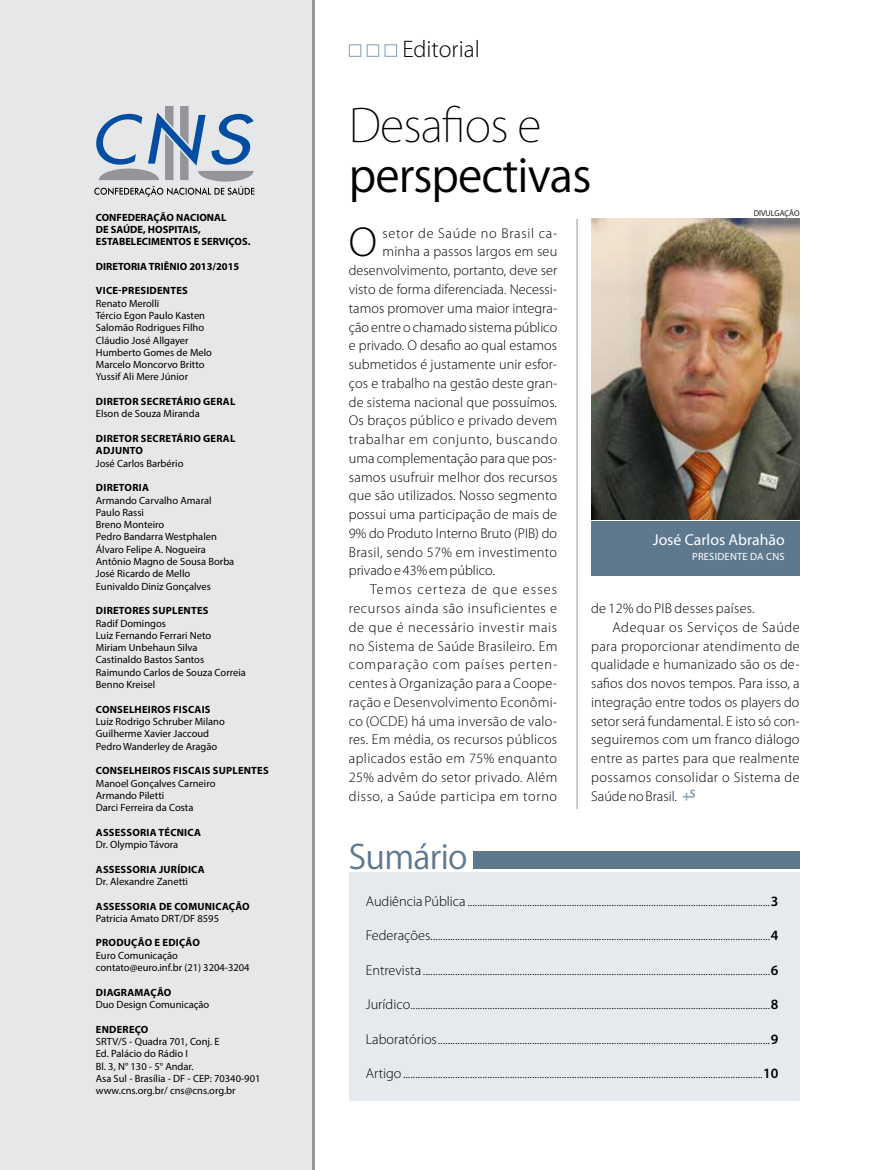
<style>
.page{position:relative;width:872px;height:1170px;background:#fff}
.page>*{position:absolute;margin:0;border:0;box-sizing:border-box;transform-origin:0 0}
.t1{font:45px "Koz Go Pro";letter-spacing:-.02em;color:#000}
.t2{font:200 45px "Koz Go Pro";letter-spacing:-.02em;color:#000}
.t3{font:300 42px "Myriad Pro";color:#000}
.t4{font:33px "Koz Go Pro";letter-spacing:-.02em;color:#5e788e}
.t5{font:300 24px "Myriad Pro";color:#000}
.t6{font:15.75px "Myriad Pro";color:#fff}
.t7{font:300 14.25px "Myriad Pro";letter-spacing:.015em;color:#000}
.t8{font:300 14.25px "Myriad Pro";letter-spacing:.045em;color:#000}
.t9{font:300 14.25px "Myriad Pro";letter-spacing:.05em;color:#000}
.t10{font:300 14.25px "Myriad Pro";letter-spacing:.065em;color:#000}
.t11{font:300 14.25px "Myriad Pro";letter-spacing:.04em;color:#000}
.t12{font:300 14.25px "Myriad Pro";letter-spacing:.085em;color:#000}
.t13{font:10.5px/12.3px "Myriad Pro";color:#000}
.t14{font:700 10.5px/12.3px "Myriad Pro";color:#000}
.t15{font:10.5px "Myriad Pro";letter-spacing:.02em;color:#fff}
.t16{font:7.5px "Koz Go Pro";color:#000}
.s1{font-weight:600}
</style>
<div class="page">
<div style="left:305px;top:0;width:10px;height:1169px;background:#939598"></div>
<div style="left:0;top:0;width:312px;height:1169px;background:#e6e7e8"></div>
<svg style="left:682px;top:789px;width:13px;height:11px"></svg>
<hr style="left:577px;top:219px;width:1px;height:590px;background:#939598">
<img style="left:591px;top:219px;width:208px;height:300px">
<div style="left:591px;top:521px;width:208px;height:54px;background:#5e788e"></div>
<div style="left:349px;top:44px;width:12px;height:13px;border:1px solid #89a6be"></div>
<div style="left:367px;top:44px;width:12px;height:13px;border:1px solid #89a6be"></div>
<div style="left:384px;top:44px;width:13px;height:13px;border:1px solid #89a6be"></div>
<svg style="left:94px;top:106px;width:160px;height:91px"></svg>
<div style="left:349px;top:872px;width:450px;height:228px;background:#e6eaef"></div>
<div style="left:473px;top:851px;width:326px;height:17px;background:#5e788e"></div>
<p class="t14" style="left:96px;top:210px;width:156px">CONFEDERAÇÃO NACIONAL<br>DE SAÚDE, HOSPITAIS,<br>ESTABELECIMENTOS E SERVIÇOS.</p>
<p class="t14" style="left:96px;top:260px;width:145px">DIRETORIA TRIÊNIO 2013/2015</p>
<p class="t14" style="left:96px;top:284px;width:40px">VICE-PRESIDENTES</p>
<p class="t13" style="left:96px;top:297px;width:118px">Renato Merolli<br>Tércio Egon Paulo Kasten<br>Salomão Rodrigues Filho<br>Cláudio José Allgayer<br>Humberto Gomes de Melo<br>Marcelo Moncorvo Britto<br>Yussif Ali Mere Júnior</p>
<p class="t14" style="left:96px;top:395px;width:15px">DIRETOR</p>
<p class="t14" style="left:141px;top:395px;width:13px">SECRET</p>
<p class="t14" style="left:177px;top:395px;width:14px">ÁRIO</p>
<p class="t14" style="left:203px;top:395px;width:15px">GERAL</p>
<p class="t13" style="left:96px;top:407px;width:105px">Elson de Souza Miranda</p>
<p class="t14" style="left:96px;top:432px;width:15px">DIRETOR</p>
<p class="t14" style="left:141px;top:432px;width:13px">SECRET</p>
<p class="t14" style="left:177px;top:432px;width:14px">ÁRIO</p>
<p class="t14" style="left:203px;top:432px;width:15px">GERAL</p>
<p class="t14" style="left:96px;top:444px;width:35px">ADJUNTO</p>
<p class="t13" style="left:96px;top:456px;width:89px">José Carlos Barbério</p>
<p class="t14" style="left:96px;top:481px;width:15px">DIRETORIA</p>
<p class="t13" style="left:96px;top:493px;width:140px">Armando Carvalho Amaral<br>Paulo Rassi<br>Breno Monteiro<br>Pedro Bandarra Westphalen<br>Álvaro Felipe A. Nogueira<br>Antônio Magno de Sousa Borba<br>José Ricardo de Mello<br>Eunivaldo Diniz Gonçalves</p>
<p class="t14" style="left:96px;top:604px;width:15px">DIRETORES</p>
<p class="t14" style="left:153px;top:604px;width:21px">SUPLENTES</p>
<p class="t13" style="left:96px;top:616px;width:152px">Radif Domingos<br>Luiz Fernando Ferrari Neto<br>Miriam Unbehaun Silva<br>Castinaldo Bastos Santos<br>Raimundo Carlos de Souza Correia<br>Benno Kreisel</p>
<p class="t14" style="left:96px;top:702px;width:14px">CONSELHEIROS</p>
<p class="t14" style="left:173px;top:702px;width:12px">FISCAIS</p>
<p class="t13" style="left:96px;top:715px;width:130px">Luiz Rodrigo Schruber Milano<br>Guilherme Xavier Jaccoud<br>Pedro Wanderley de Aragão</p>
<p class="t14" style="left:96px;top:764px;width:14px">CONSELHEIROS</p>
<p class="t14" style="left:173px;top:764px;width:12px">FISCAIS</p>
<p class="t14" style="left:213px;top:764px;width:21px">SUPLENTES</p>
<p class="t13" style="left:96px;top:776px;width:121px">Manoel Gonçalves Carneiro<br>Armando Piletti<br>Darci Ferreira da Costa</p>
<p class="t14" style="left:96px;top:825px;width:14px">ASSESSORIA</p>
<p class="t14" style="left:159px;top:825px;width:19px">TÉCNICA</p>
<p class="t13" style="left:96px;top:838px;width:84px">Dr. Olympio Távora</p>
<p class="t14" style="left:96px;top:862px;width:14px">ASSESSORIA</p>
<p class="t14" style="left:159px;top:862px;width:29px">JURÍDICA</p>
<p class="t13" style="left:96px;top:875px;width:94px">Dr. Alexandre Zanetti</p>
<p class="t14" style="left:96px;top:899px;width:14px">ASSESSORIA</p>
<p class="t14" style="left:159px;top:899px;width:54px">DE COMUNICAÇÃO</p>
<p class="t13" style="left:96px;top:911px;width:125px">Patricia Amato DRT/DF 8595</p>
<p class="t14" style="left:96px;top:936px;width:15px">PROD</p>
<p class="t14" style="left:124px;top:936px;width:16px">UÇÃO</p>
<p class="t14" style="left:155px;top:936px;width:21px">E EDIÇÃO</p>
<p class="t13" style="left:96px;top:948px;width:155px">Euro Comunicação contato@euro.inf.br (21) 3204-3204</p>
<p class="t14" style="left:96px;top:985px;width:8px">DIAGRAMAÇÃO</p>
<p class="t13" style="left:96px;top:998px;width:115px">Duo Design Comunicação</p>
<p class="t14" style="left:96px;top:1022px;width:14px">ENDEREÇO</p>
<p class="t13" style="left:96px;top:1034px;width:166px">SRTV/S - Quadra 701, Conj. E<br>Ed. Palácio do Rádio I<br>Bl. 3, N° 130 - 5° Andar.<br>Asa Sul - Brasília - DF - CEP: 70340-901 www.cns.org.br/ cns@cns.org.br</p>
<h3 class="t5" style="left:402px;top:36px;width:79px">Editorial</h3>
<h1 class="t2" style="left:349px;top:96px;width:194px">Desafios e</h1>
<h1 class="t1" style="left:349px;top:146px;width:244px">perspectivas</h1>
<p class="t16" style="left:753px;top:208px;width:46px">divulgação</p>
<h2 class="t3" style="left:349px;top:219px;width:30px">O</h2>
<p class="t9" style="left:382px;top:225px;width:176px">setor de Saúde no Brasil ca-</p>
<p class="t7" style="left:382px;top:244px;width:176px">minha a passos largos em seu</p>
<p class="t7" style="left:349px;top:262px;width:210px">desenvolvimento, portanto, deve ser</p>
<p class="t7" style="left:349px;top:281px;width:210px">visto de forma diferenciada. Necessi-</p>
<p class="t7" style="left:349px;top:300px;width:210px">tamos promover uma maior integra-</p>
<p class="t7" style="left:349px;top:319px;width:210px">ção entre o chamado sistema público</p>
<p class="t7" style="left:349px;top:337px;width:210px">e privado. O desafio ao qual estamos</p>
<p class="t7" style="left:349px;top:356px;width:210px">submetidos é justamente unir esfor-</p>
<p class="t7" style="left:349px;top:375px;width:210px">ços e trabalho na gestão deste gran-</p>
<p class="t7" style="left:349px;top:394px;width:210px">de sistema nacional que possuímos.</p>
<p class="t7" style="left:349px;top:412px;width:210px">Os braços público e privado devem</p>
<p class="t8" style="left:349px;top:431px;width:210px">trabalhar em conjunto, buscando</p>
<p class="t7" style="left:349px;top:450px;width:210px">uma complementação para que pos-</p>
<p class="t7" style="left:349px;top:469px;width:210px">samos usufruir melhor dos recursos</p>
<p class="t7" style="left:349px;top:488px;width:210px">que são utilizados. Nosso segmento</p>
<p class="t7" style="left:349px;top:506px;width:210px">possui uma participação de mais de</p>
<p class="t7" style="left:349px;top:525px;width:210px">9% do Produto Interno Bruto (PIB) do</p>
<p class="t7" style="left:349px;top:544px;width:210px">Brasil, sendo 57% em investimento</p>
<p class="t7" style="left:349px;top:563px;width:148px">privado e 43% em público.</p>
<p class="t12" style="left:370px;top:581px;width:189px">Temos certeza de que esses</p>
<p class="t8" style="left:349px;top:600px;width:210px">recursos ainda são insuficientes e</p>
<p class="t9" style="left:349px;top:619px;width:210px">de que é necessário investir mais</p>
<p class="t7" style="left:349px;top:638px;width:210px">no Sistema de Saúde Brasileiro. Em</p>
<p class="t10" style="left:349px;top:656px;width:210px">comparação com países perten-</p>
<p class="t7" style="left:349px;top:675px;width:210px">centes à Organização para a Coope-</p>
<p class="t7" style="left:349px;top:694px;width:210px">ração e Desenvolvimento Econômi-</p>
<p class="t7" style="left:349px;top:713px;width:210px">co (OCDE) há uma inversão de valo-</p>
<p class="t7" style="left:349px;top:731px;width:210px">res. Em média, os recursos públicos</p>
<p class="t7" style="left:349px;top:750px;width:210px">aplicados estão em 75% enquanto</p>
<p class="t7" style="left:349px;top:769px;width:210px">25% advêm do setor privado. Além</p>
<p class="t8" style="left:349px;top:788px;width:210px">disso, a Saúde participa em torno</p>
<h3 class="t4" style="left:349px;top:835px;width:120px">Sumário</h3>
<p class="t6" style="left:653px;top:530px;width:133px">José Carlos Abrahão</p>
<p class="t15" style="left:692px;top:550px;width:94px">Presidente da CNS</p>
<p class="t7" style="left:591px;top:600px;width:165px">de 12% do PIB desses países.</p>
<p class="t11" style="left:612px;top:619px;width:189px">Adequar os Serviços de Saúde</p>
<p class="t7" style="left:591px;top:638px;width:210px">para proporcionar atendimento de</p>
<p class="t7" style="left:591px;top:656px;width:210px">qualidade e humanizado são os de-</p>
<p class="t7" style="left:591px;top:675px;width:210px">safios dos novos tempos. Para isso, a</p>
<p class="t7" style="left:591px;top:694px;width:210px">integração entre todos os players do</p>
<p class="t7" style="left:591px;top:713px;width:210px">setor será fundamental. E isto só con-</p>
<p class="t7" style="left:591px;top:731px;width:210px">seguiremos com um franco diálogo</p>
<p class="t7" style="left:591px;top:750px;width:210px">entre as partes para que realmente</p>
<p class="t7" style="left:591px;top:769px;width:210px">possamos consolidar o Sistema de</p>
<p class="t7" style="left:591px;top:788px;width:87px">Saúde no Brasil.</p>
<p class="t7" style="left:366px;top:892px;width:414px">Audiência Pública ..........................................................................................................................<span class="s1">3</span></p>
<p class="t7" style="left:366px;top:927px;width:414px">Federações.........................................................................................................................................<span class="s1">4</span></p>
<p class="t7" style="left:366px;top:961px;width:414px">Entrevista ............................................................................................................................................<span class="s1">6</span></p>
<p class="t7" style="left:366px;top:996px;width:414px">Jurídico.................................................................................................................................................<span class="s1">8</span></p>
<p class="t7" style="left:366px;top:1030px;width:414px">Laboratórios......................................................................................................................................<span class="s1">9</span></p>
<p class="t7" style="left:366px;top:1065px;width:414px">Artigo.................................................................................................................................................<span class="s1">10</span></p>
</div>
